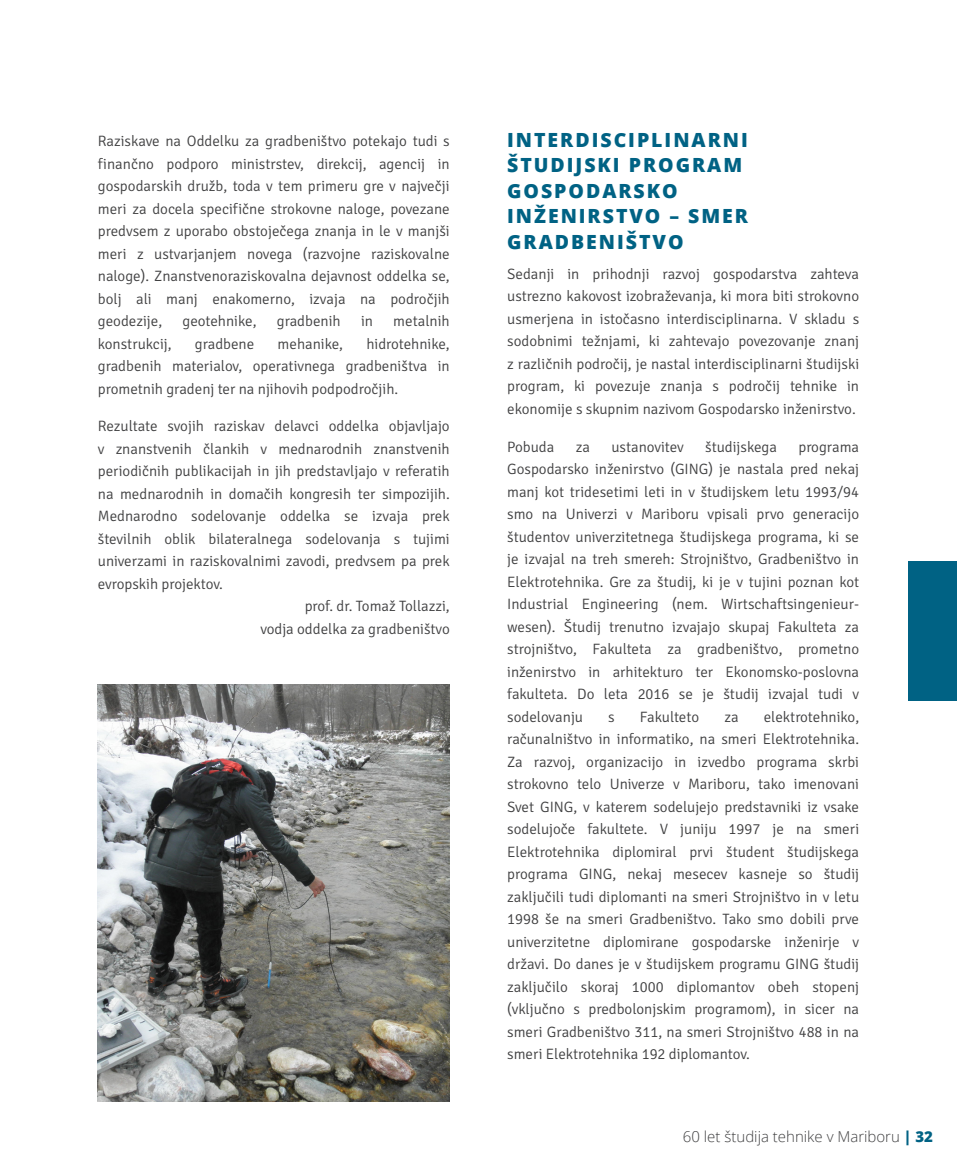
<style>
.page{position:relative;width:957px;height:1170px;background:#fff}
.page>*{position:absolute;margin:0;border:0;box-sizing:border-box;transform-origin:0 0}
.t1{font:800 19.5px "Open Sans";letter-spacing:.1em;color:#006284}
.t2{font:300 15px/22.5px "Signika";color:#404041}
.t3{font:300 15px "Open Sans";color:#404041}
.s1{font-weight:800;color:#006284}
</style>
<div class="page">
<img style="left:98px;top:685px;width:352px;height:416px">
<div style="left:908px;top:561px;width:49px;height:140px;background:#006284"></div>
<p class="t2" style="left:98px;top:130px;width:353px">Raziskave na Oddelku za gradbeništvo potekajo tudi s</p>
<p class="t2" style="left:98px;top:152px;width:353px">finančno podporo ministrstev, direkcij, agencij in</p>
<p class="t2" style="left:98px;top:175px;width:353px">gospodarskih družb, toda v tem primeru gre v največji</p>
<p class="t2" style="left:98px;top:197px;width:353px">meri za docela specifične strokovne naloge, povezane</p>
<p class="t2" style="left:98px;top:220px;width:353px">predvsem z uporabo obstoječega znanja in le v manjši</p>
<p class="t2" style="left:98px;top:242px;width:353px">meri z ustvarjanjem novega (razvojne raziskovalne</p>
<p class="t2" style="left:98px;top:265px;width:353px">naloge). Znanstvenoraziskovalna dejavnost oddelka se,</p>
<p class="t2" style="left:98px;top:287px;width:353px">bolj ali manj enakomerno, izvaja na področjih</p>
<p class="t2" style="left:98px;top:310px;width:66px">geodezije,</p>
<p class="t2" style="left:182px;top:310px;width:75px">geotehnike,</p>
<p class="t2" style="left:277px;top:310px;width:65px">gradbenih</p>
<p class="t2" style="left:361px;top:310px;width:14px">in</p>
<p class="t2" style="left:393px;top:310px;width:58px">metalnih</p>
<p class="t2" style="left:98px;top:332px;width:75px">konstrukcij,</p>
<p class="t2" style="left:195px;top:332px;width:61px">gradbene</p>
<p class="t2" style="left:278px;top:332px;width:67px">mehanike,</p>
<p class="t2" style="left:366px;top:332px;width:85px">hidrotehnike,</p>
<p class="t2" style="left:98px;top:355px;width:353px">gradbenih materialov, operativnega gradbeništva in</p>
<p class="t2" style="left:98px;top:377px;width:302px">prometnih gradenj ter na njihovih podpodročjih.</p>
<p class="t2" style="left:98px;top:415px;width:353px">Rezultate svojih raziskav delavci oddelka objavljajo</p>
<p class="t2" style="left:98px;top:437px;width:353px">v znanstvenih člankih v mednarodnih znanstvenih</p>
<p class="t2" style="left:98px;top:460px;width:353px">periodičnih publikacijah in jih predstavljajo v referatih</p>
<p class="t2" style="left:98px;top:482px;width:353px">na mednarodnih in domačih kongresih ter simpozijih.</p>
<p class="t2" style="left:98px;top:505px;width:353px">Mednarodno sodelovanje oddelka se izvaja prek</p>
<p class="t2" style="left:98px;top:527px;width:353px">številnih oblik bilateralnega sodelovanja s tujimi</p>
<p class="t2" style="left:98px;top:550px;width:353px">univerzami in raziskovalnimi zavodi, predvsem pa prek</p>
<p class="t2" style="left:98px;top:572px;width:127px">evropskih projektov.</p>
<p class="t2" style="left:305px;top:595px;width:146px">prof. dr. Tomaž Tollazzi,</p>
<p class="t2" style="left:260px;top:617px;width:191px">vodja oddelka za gradbeništvo</p>
<p class="t1" style="left:507px;top:125px;width:242px">INTERDISCIPLINARNI</p>
<p class="t1" style="left:507px;top:150px;width:236px">ŠTUDIJSKI PROGRAM</p>
<p class="t1" style="left:507px;top:176px;width:172px">GOSPODARSKO</p>
<p class="t1" style="left:507px;top:201px;width:242px">INŽENIRSTVO – SMER</p>
<p class="t1" style="left:507px;top:227px;width:178px">GRADBENIŠTVO</p>
<p class="t2" style="left:507px;top:263px;width:353px">Sedanji in prihodnji razvoj gospodarstva zahteva</p>
<p class="t2" style="left:507px;top:285px;width:353px">ustrezno kakovost izobraževanja, ki mora biti strokovno</p>
<p class="t2" style="left:507px;top:308px;width:353px">usmerjena in istočasno interdisciplinarna. V skladu s</p>
<p class="t2" style="left:507px;top:330px;width:353px">sodobnimi težnjami, ki zahtevajo povezovanje znanj</p>
<p class="t2" style="left:507px;top:353px;width:353px">z različnih področij, je nastal interdisciplinarni študijski</p>
<p class="t2" style="left:507px;top:375px;width:353px">program, ki povezuje znanja s področij tehnike in</p>
<p class="t2" style="left:507px;top:398px;width:350px">ekonomije s skupnim nazivom Gospodarsko inženirstvo.</p>
<p class="t2" style="left:507px;top:435px;width:49px">Pobuda</p>
<p class="t2" style="left:576px;top:435px;width:16px">za</p>
<p class="t2" style="left:611px;top:435px;width:74px">ustanovitev</p>
<p class="t2" style="left:705px;top:435px;width:73px">študijskega</p>
<p class="t2" style="left:798px;top:435px;width:62px">programa</p>
<p class="t2" style="left:507px;top:458px;width:353px">Gospodarsko inženirstvo (GING) je nastala pred nekaj</p>
<p class="t2" style="left:507px;top:480px;width:353px">manj kot tridesetimi leti in v študijskem letu 1993/94</p>
<p class="t2" style="left:507px;top:503px;width:353px">smo na Univerzi v Mariboru vpisali prvo generacijo</p>
<p class="t2" style="left:507px;top:525px;width:353px">študentov univerzitetnega študijskega programa, ki se</p>
<p class="t2" style="left:507px;top:548px;width:353px">je izvajal na treh smereh: Strojništvo, Gradbeništvo in</p>
<p class="t2" style="left:507px;top:570px;width:353px">Elektrotehnika. Gre za študij, ki je v tujini poznan kot</p>
<p class="t2" style="left:507px;top:593px;width:353px">Industrial Engineering (nem. Wirtschaftsingenieur&shy;wesen). Študij trenutno izvajajo skupaj Fakulteta za</p>
<p class="t2" style="left:507px;top:638px;width:353px">strojništvo, Fakulteta za gradbeništvo, prometno</p>
<p class="t2" style="left:507px;top:660px;width:353px">inženirstvo in arhitekturo ter Ekonomsko-poslovna</p>
<p class="t2" style="left:507px;top:683px;width:353px">fakulteta. Do leta 2016 se je študij izvajal tudi v</p>
<p class="t2" style="left:507px;top:705px;width:77px">sodelovanju</p>
<p class="t2" style="left:608px;top:705px;width:8px">s</p>
<p class="t2" style="left:640px;top:705px;width:61px">Fakulteto</p>
<p class="t2" style="left:724px;top:705px;width:16px">za</p>
<p class="t2" style="left:764px;top:705px;width:97px">elektrotehniko,</p>
<p class="t2" style="left:507px;top:728px;width:353px">računalništvo in informatiko, na smeri Elektrotehnika.</p>
<p class="t2" style="left:507px;top:750px;width:353px">Za razvoj, organizacijo in izvedbo programa skrbi</p>
<p class="t2" style="left:507px;top:773px;width:353px">strokovno telo Univerze v Mariboru, tako imenovani</p>
<p class="t2" style="left:507px;top:795px;width:353px">Svet GING, v katerem sodelujejo predstavniki iz vsake</p>
<p class="t2" style="left:507px;top:818px;width:353px">sodelujoče fakultete. V juniju 1997 je na smeri</p>
<p class="t2" style="left:507px;top:840px;width:353px">Elektrotehnika diplomiral prvi študent študijskega</p>
<p class="t2" style="left:507px;top:863px;width:353px">programa GING, nekaj mesecev kasneje so študij</p>
<p class="t2" style="left:507px;top:885px;width:353px">zaključili tudi diplomanti na smeri Strojništvo in v letu</p>
<p class="t2" style="left:507px;top:908px;width:353px">1998 še na smeri Gradbeništvo. Tako smo dobili prve</p>
<p class="t2" style="left:507px;top:930px;width:353px">univerzitetne diplomirane gospodarske inženirje v</p>
<p class="t2" style="left:507px;top:953px;width:353px">državi. Do danes je v študijskem programu GING študij</p>
<p class="t2" style="left:507px;top:975px;width:353px">zaključilo skoraj 1000 diplomantov obeh stopenj</p>
<p class="t2" style="left:507px;top:998px;width:353px">(vključno s predbolonjskim programom), in sicer na</p>
<p class="t2" style="left:507px;top:1020px;width:353px">smeri Gradbeništvo 311, na smeri Strojništvo 488 in na</p>
<p class="t2" style="left:507px;top:1043px;width:244px">smeri Elektrotehnika 192 diplomantov.</p>
<p class="t3" style="left:683px;top:1126px;width:252px">60 let študija tehnike v Mariboru <span class="s1">| 32</span></p>
</div>
